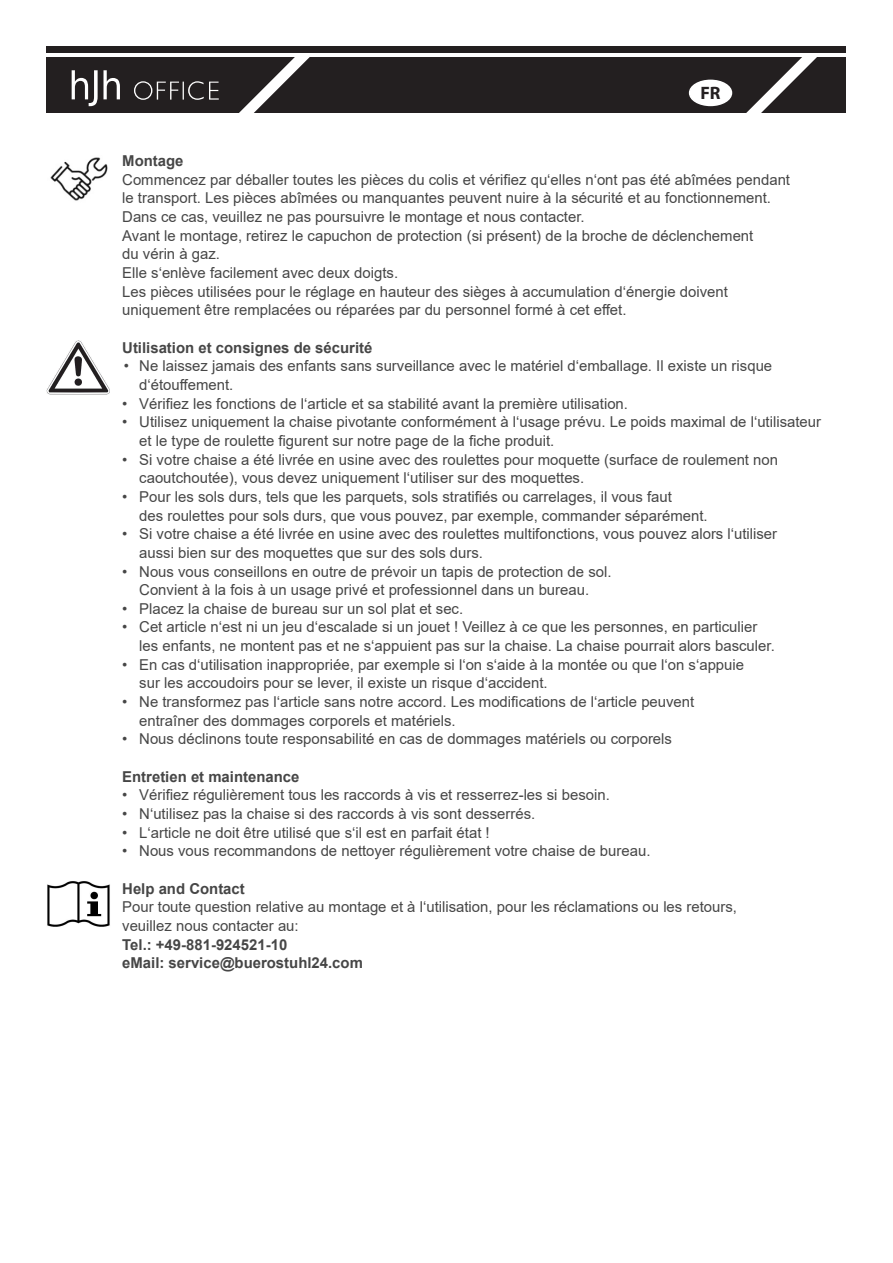
<style>
.page{position:relative;width:893px;height:1263px;background:#fff}
.page>*{position:absolute;margin:0;border:0;box-sizing:border-box;transform-origin:0 0}
.t1{font:700 18px "Myriad Pro";color:#231f20}
.Überschrift_2{font:15px "Arial";color:#464646}
.Überschrift_2-2{font:700 15px "Arial";color:#464646}
</style>
<div class="page">
<div style="left:47px;top:57px;width:799px;height:55px;background:#231f20"></div>
<svg style="left:72px;top:70px;width:48px;height:36px"></svg>
<svg style="left:134px;top:81px;width:85px;height:19px"></svg>
<div style="left:690px;top:80px;width:41px;height:25px;background:#fff;border-radius:50%"></div>
<div style="left:689px;top:80px;width:43px;height:26px;border:2px solid #fff;border-radius:50%"></div>
<svg style="left:226px;top:46px;width:96px;height:67px"></svg>
<svg style="left:733px;top:46px;width:96px;height:67px"></svg>
<div style="left:47px;top:47px;width:799px;height:6px;background:#231f20"></div>
<img style="left:47px;top:340px;width:63px;height:54px">
<img style="left:47px;top:881px;width:63px;height:46px">
<img style="left:50px;top:157px;width:58px;height:44px">
<p class="t1" style="left:700px;top:81px;width:22px">FR</p>
<p class="Überschrift_2-2" style="left:122px;top:150px;width:63px">Montage</p>
<p class="Überschrift_2" style="left:122px;top:169px;width:669px">Commencez par déballer toutes les pièces du colis et vérifiez qu‘elles n‘ont pas été abîmées pendant</p>
<p class="Überschrift_2" style="left:122px;top:188px;width:650px">le transport. Les pièces abîmées ou manquantes peuvent nuire à la sécurité et au fonctionnement.</p>
<p class="Überschrift_2" style="left:122px;top:206px;width:464px">Dans ce cas, veuillez ne pas poursuivre le montage et nous contacter.</p>
<p class="Überschrift_2" style="left:122px;top:225px;width:633px">Avant le montage, retirez le capuchon de protection (si présent) de la broche de déclenchement</p>
<p class="Überschrift_2" style="left:122px;top:244px;width:99px">du vérin à gaz.</p>
<p class="Überschrift_2" style="left:122px;top:262px;width:277px">Elle s‘enlève facilement avec deux doigts.</p>
<p class="Überschrift_2" style="left:122px;top:281px;width:607px">Les pièces utilisées pour le réglage en hauteur des sièges à accumulation d‘énergie doivent</p>
<p class="Überschrift_2" style="left:122px;top:300px;width:506px">uniquement être remplacées ou réparées par du personnel formé à cet effet.</p>
<p class="Überschrift_2-2" style="left:122px;top:337px;width:252px">Utilisation et consignes de sécurité</p>
<p class="Überschrift_2" style="left:124px;top:356px;width:650px">• Ne laissez jamais des enfants sans surveillance avec le matériel d‘emballage. Il existe un risque</p>
<p class="Überschrift_2" style="left:139px;top:374px;width:96px">d‘étouffement.</p>
<p class="Überschrift_2" style="left:122px;top:393px;width:507px">• Vérifiez les fonctions de l‘article et sa stabilité avant la première utilisation.</p>
<p class="Überschrift_2" style="left:122px;top:412px;width:700px">• Utilisez uniquement la chaise pivotante conformément à l‘usage prévu. Le poids maximal de l‘utilisateur</p>
<p class="Überschrift_2" style="left:139px;top:430px;width:417px">et le type de roulette figurent sur notre page de la fiche produit.</p>
<p class="Überschrift_2" style="left:122px;top:449px;width:657px">• Si votre chaise a été livrée en usine avec des roulettes pour moquette (surface de roulement non</p>
<p class="Überschrift_2" style="left:139px;top:468px;width:446px">caoutchoutée), vous devez uniquement l‘utiliser sur des moquettes.</p>
<p class="Überschrift_2" style="left:122px;top:486px;width:551px">• Pour les sols durs, tels que les parquets, sols stratifiés ou carrelages, il vous faut</p>
<p class="Überschrift_2" style="left:139px;top:505px;width:570px">des roulettes pour sols durs, que vous pouvez, par exemple, commander séparément.</p>
<p class="Überschrift_2" style="left:122px;top:524px;width:656px">• Si votre chaise a été livrée en usine avec des roulettes multifonctions, vous pouvez alors l‘utiliser</p>
<p class="Überschrift_2" style="left:139px;top:542px;width:345px">aussi bien sur des moquettes que sur des sols durs.</p>
<p class="Überschrift_2" style="left:122px;top:561px;width:491px">• Nous vous conseillons en outre de prévoir un tapis de protection de sol.</p>
<p class="Überschrift_2" style="left:139px;top:579px;width:451px">Convient à la fois à un usage privé et professionnel dans un bureau.</p>
<p class="Überschrift_2" style="left:122px;top:598px;width:342px">• Placez la chaise de bureau sur un sol plat et sec.</p>
<p class="Überschrift_2" style="left:122px;top:617px;width:637px">• Cet article n‘est ni un jeu d‘escalade si un jouet ! Veillez à ce que les personnes, en particulier</p>
<p class="Überschrift_2" style="left:139px;top:635px;width:637px">les enfants, ne montent pas et ne s‘appuient pas sur la chaise. La chaise pourrait alors basculer.</p>
<p class="Überschrift_2" style="left:122px;top:654px;width:623px">• En cas d‘utilisation inappropriée, par exemple si l‘on s‘aide à la montée ou que l‘on s‘appuie</p>
<p class="Überschrift_2" style="left:139px;top:673px;width:410px">sur les accoudoirs pour se lever, il existe un risque d‘accident.</p>
<p class="Überschrift_2" style="left:122px;top:691px;width:574px">• Ne transformez pas l‘article sans notre accord. Les modifications de l‘article peuvent</p>
<p class="Überschrift_2" style="left:139px;top:710px;width:318px">entraîner des dommages corporels et matériels.</p>
<p class="Überschrift_2" style="left:122px;top:729px;width:551px">• Nous déclinons toute responsabilité en cas de dommages matériels ou corporels</p>
<p class="Überschrift_2-2" style="left:122px;top:766px;width:179px">Entretien et maintenance</p>
<p class="Überschrift_2" style="left:122px;top:785px;width:489px">• Vérifiez régulièrement tous les raccords à vis et resserrez-les si besoin.</p>
<p class="Überschrift_2" style="left:122px;top:803px;width:414px">• N‘utilisez pas la chaise si des raccords à vis sont desserrés.</p>
<p class="Überschrift_2" style="left:122px;top:822px;width:369px">• L‘article ne doit être utilisé que s‘il est en parfait état !</p>
<p class="Überschrift_2" style="left:122px;top:841px;width:530px">• Nous vous recommandons de nettoyer régulièrement votre chaise de bureau.</p>
<p class="Überschrift_2-2" style="left:122px;top:878px;width:124px">Help and Contact</p>
<p class="Überschrift_2" style="left:122px;top:897px;width:616px">Pour toute question relative au montage et à l‘utilisation, pour les réclamations ou les retours,</p>
<p class="Überschrift_2" style="left:122px;top:915px;width:178px">veuillez nous contacter au:</p>
<p class="Überschrift_2-2" style="left:122px;top:934px;width:167px">Tel.: +49-881-924521-10</p>
<p class="Überschrift_2-2" style="left:122px;top:952px;width:242px">eMail: service@buerostuhl24.com</p>
</div>
